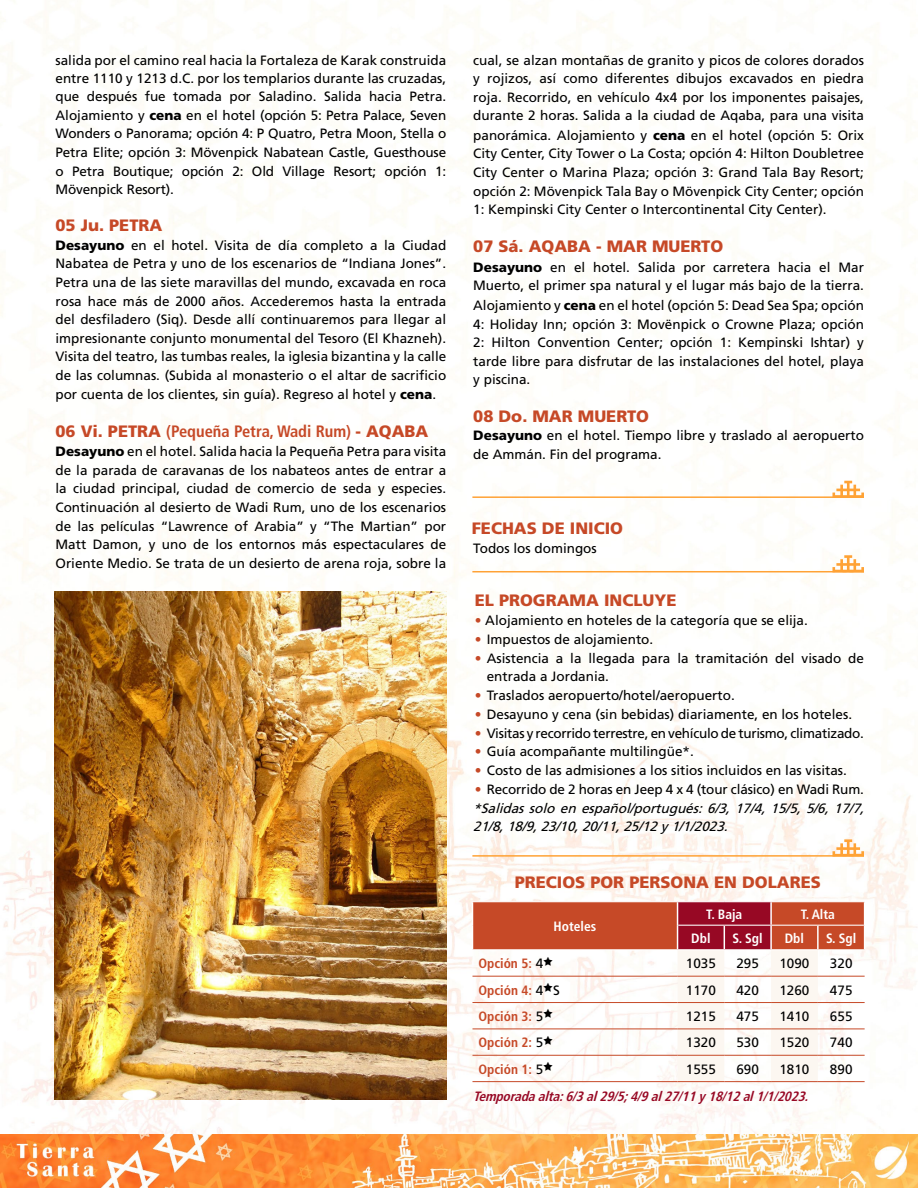
<style>
.page{position:relative;width:918px;height:1188px;background:#fff}
.page>*{position:absolute;margin:0;border:0;box-sizing:border-box;transform-origin:0 0}
.t1{font:900 16.5px "Frutiger";color:#c64927}
.t2{font:700 condensed 16.5px "Frutiger";color:#c64927}
.t3{font:13.5px/18.6px "Frutiger";color:#000;text-align:justify}
.t4{font:italic 13.5px/18.8px "Frutiger";color:#000}
.t5{font:13.5px "Frutiger";letter-spacing:-.02em;color:#000}
.t6{font:700 condensed 13.5px "Frutiger";color:#c64927}
.t7{font:italic 700 condensed 13.5px "Frutiger";color:#970824}
.t8{font:700 condensed 13.5px "Frutiger";color:#fff}
.s1{font-weight:900}
.s2{font-weight:900;font-stretch:normal}
.s3{color:#c64927}
.s4{font-style:normal;color:#c64927}
.s5{font-style:normal}
.s6{font-weight:400;font-stretch:normal;color:#000}
</style>
<div class="page">
<img style="left:0;top:0;width:918px;height:1134px">
<img style="left:0;top:1134px;width:918px;height:54px">
<svg style="left:472px;top:902px;width:393px;height:179px"></svg>
<hr style="left:472px;top:976px;width:206px;height:1px;background:#c64927">
<hr style="left:678px;top:976px;width:46px;height:1px;background:#c64927">
<hr style="left:724px;top:976px;width:47px;height:1px;background:#c64927">
<hr style="left:771px;top:976px;width:47px;height:1px;background:#c64927">
<hr style="left:818px;top:976px;width:47px;height:1px;background:#c64927">
<hr style="left:472px;top:1002px;width:206px;height:1px;background:#c64927">
<hr style="left:678px;top:1002px;width:46px;height:1px;background:#c64927">
<hr style="left:724px;top:1002px;width:47px;height:1px;background:#c64927">
<hr style="left:771px;top:1002px;width:47px;height:1px;background:#c64927">
<hr style="left:818px;top:1002px;width:47px;height:1px;background:#c64927">
<hr style="left:472px;top:1029px;width:206px;height:1px;background:#c64927">
<hr style="left:678px;top:1029px;width:46px;height:1px;background:#c64927">
<hr style="left:724px;top:1029px;width:47px;height:1px;background:#c64927">
<hr style="left:771px;top:1029px;width:47px;height:1px;background:#c64927">
<hr style="left:818px;top:1029px;width:47px;height:1px;background:#c64927">
<hr style="left:472px;top:1055px;width:206px;height:1px;background:#c64927">
<hr style="left:678px;top:1055px;width:46px;height:1px;background:#c64927">
<hr style="left:724px;top:1055px;width:47px;height:1px;background:#c64927">
<hr style="left:771px;top:1055px;width:47px;height:1px;background:#c64927">
<hr style="left:818px;top:1055px;width:47px;height:1px;background:#c64927">
<hr style="left:472px;top:1081px;width:206px;height:1px;background:#c64927">
<hr style="left:678px;top:1081px;width:46px;height:1px;background:#c64927">
<hr style="left:724px;top:1081px;width:47px;height:1px;background:#c64927">
<hr style="left:771px;top:1081px;width:47px;height:1px;background:#c64927">
<hr style="left:818px;top:1081px;width:47px;height:1px;background:#c64927">
<hr style="left:472px;top:901px;width:206px;height:1px;background:#fff">
<hr style="left:472px;top:949px;width:206px;height:1px;background:#fff">
<hr style="left:678px;top:901px;width:46px;height:1px;background:#fff">
<hr style="left:724px;top:901px;width:47px;height:1px;background:#fff">
<hr style="left:771px;top:901px;width:47px;height:1px;background:#fff">
<hr style="left:818px;top:901px;width:47px;height:1px;background:#fff">
<hr style="left:678px;top:925px;width:46px;height:1px;background:#fff">
<hr style="left:724px;top:925px;width:47px;height:1px;background:#fff">
<hr style="left:771px;top:925px;width:47px;height:1px;background:#fff">
<hr style="left:818px;top:925px;width:46px;height:1px;background:#fff">
<hr style="left:678px;top:949px;width:46px;height:1px;background:#fff">
<hr style="left:724px;top:949px;width:47px;height:1px;background:#fff">
<hr style="left:771px;top:949px;width:47px;height:1px;background:#fff">
<hr style="left:818px;top:949px;width:47px;height:1px;background:#fff">
<img style="left:54px;top:591px;width:392px;height:508px">
<hr style="left:472px;top:855px;width:392px;height:2px;background:#ffa235">
<svg style="left:832px;top:839px;width:32px;height:18px"></svg>
<hr style="left:472px;top:571px;width:392px;height:1px;background:#ffa235">
<svg style="left:832px;top:555px;width:32px;height:16px"></svg>
<hr style="left:472px;top:496px;width:392px;height:2px;background:#ffa235">
<svg style="left:832px;top:481px;width:32px;height:16px"></svg>
<p class="t3" style="left:56px;top:50px;width:392px">salida por el camino real hacia la Fortaleza de Karak construida entre 1110 y 1213 d.C. por los templarios durante las cruzadas, que después fue tomada por Saladino. Salida hacia Petra.<br>Alojamiento y <span class="s1">cena</span> en el hotel (opción 5: Petra Palace, Seven Wonders o Panorama; opción 4: P Quatro, Petra Moon, Stella o Petra Elite; opción 3: Mövenpick Nabatean Castle, Guesthouse o Petra Boutique; opción 2: Old Village Resort; opción 1:<br>Mövenpick Resort).</p>
<p class="t1" style="left:56px;top:215px;width:108px">05 Ju. PETRA</p>
<p class="t3" style="left:56px;top:236px;width:392px"><span class="s1">Desayuno</span> en el hotel. Visita de día completo a la Ciudad Nabatea de Petra y uno de los escenarios de “Indiana Jones”.<br>Petra una de las siete maravillas del mundo, excavada en roca rosa hace más de 2000 años. Accederemos hasta la entrada del desfiladero (Siq). Desde allí continuaremos para llegar al impresionante conjunto monumental del Tesoro (El Khazneh).<br>Visita del teatro, las tumbas reales, la iglesia bizantina y la calle de las columnas. (Subida al monasterio o el altar de sacrificio por cuenta de los clientes, sin guía). Regreso al hotel y <span class="s1">cena</span>.</p>
<p class="t2" style="left:56px;top:421px;width:374px"><span class="s2">06 Vi. PETRA</span> (Pequeña Petra, Wadi Rum) <span class="s2">- AQABA</span></p>
<p class="t3" style="left:56px;top:442px;width:392px"><span class="s1">Desayuno</span> en el hotel. Salida hacia la Pequeña Petra para visita de la parada de caravanas de los nabateos antes de entrar a la ciudad principal, ciudad de comercio de seda y especies.<br>Continuación al desierto de Wadi Rum, uno de los escenarios de las películas “Lawrence of Arabia” y “The Martian” por Matt Damon, y uno de los entornos más espectaculares de Oriente Medio. Se trata de un desierto de arena roja, sobre la</p>
<p class="t3" style="left:473px;top:50px;width:392px">cual, se alzan montañas de granito y picos de colores dorados y rojizos, así como diferentes dibujos excavados en piedra roja. Recorrido, en vehículo 4x4 por los imponentes paisajes, durante 2 horas. Salida a la ciudad de Aqaba, para una visita panorámica. Alojamiento y <span class="s1">cena</span> en el hotel (opción 5: Orix City Center, City Tower o La Costa; opción 4: Hilton Doubletree City Center o Marina Plaza; opción 3: Grand Tala Bay Resort; opción 2: Mövenpick Tala Bay o Mövenpick City Center; opción 1: Kempinski City Center o Intercontinental City Center).</p>
<p class="t1" style="left:473px;top:237px;width:252px">07 Sá. AQABA - MAR MUERTO</p>
<p class="t3" style="left:473px;top:258px;width:392px"><span class="s1">Desayuno</span> en el hotel. Salida por carretera hacia el Mar Muerto, el primer spa natural y el lugar más bajo de la tierra.<br>Alojamiento y <span class="s1">cena</span> en el hotel (opción 5: Dead Sea Spa; opción 4: Holiday Inn; opción 3: Movënpick o Crowne Plaza; opción 2: Hilton Convention Center; opción 1: Kempinski Ishtar) y tarde libre para disfrutar de las instalaciones del hotel, playa y piscina.</p>
<p class="t1" style="left:473px;top:406px;width:177px">08 Do. MAR MUERTO</p>
<p class="t3" style="left:473px;top:426px;width:392px"><span class="s1">Desayuno</span> en el hotel. Tiempo libre y traslado al aeropuerto de Ammán. Fin del programa.</p>
<p class="t1" style="left:472px;top:519px;width:153px">FECHAS DE INICIO</p>
<p class="t3" style="left:473px;top:539px;width:125px">Todos los domingos</p>
<p class="t1" style="left:475px;top:591px;width:203px">EL PROGRAMA INCLUYE</p>
<p class="t3" style="left:475px;top:611px;width:335px"><span class="s3">•</span> Alojamiento en hoteles de la categoría que se elija.</p>
<p class="t3" style="left:475px;top:630px;width:180px"><span class="s3">•</span> Impuestos de alojamiento.</p>
<p class="t3" style="left:487px;top:649px;width:379px;text-indent:-12px"><span class="s3">•</span> Asistencia a la llegada para la tramitación del visado de entrada a Jordania.</p>
<p class="t3" style="left:475px;top:686px;width:262px"><span class="s3">•</span> Traslados aeropuerto/hotel/aeropuerto.</p>
<p class="t3" style="left:475px;top:705px;width:379px"><span class="s3">•</span> Desayuno y cena (sin bebidas) diariamente, en los hoteles.</p>
<p class="t5" style="left:475px;top:725px;width:391px"><span class="s3">•</span> Visitas y recorrido terrestre, en vehículo de turismo, climatizado.</p>
<p class="t3" style="left:475px;top:742px;width:221px"><span class="s3">•</span> Guía acompañante multilingüe*.</p>
<p class="t3" style="left:475px;top:761px;width:374px"><span class="s3">•</span> Costo de las admisiones a los sitios incluidos en las visitas.</p>
<p class="t4" style="left:473px;top:780px;width:396px"><span class="s4">•</span> <span class="s5">Recorrido de 2 horas en Jeep 4 x 4 (tour clásico) en Wadi Rum. </span>*Salidas solo en español/portugués: 6/3, 17/4, 15/5, 5/6, 17/7,<br>21/8,18/9,23/10,20/11,25/12y 1/1/2023.</p>
<p class="t1" style="left:515px;top:872px;width:308px">PRECIOS POR PERSONA EN DOLARES</p>
<p class="t8" style="left:554px;top:918px;width:44px">Hoteles</p>
<p class="t8" style="left:706px;top:906px;width:38px">T. Baja</p>
<p class="t8" style="left:801px;top:906px;width:36px">T. Alta</p>
<p class="t8" style="left:691px;top:930px;width:21px">Dbl</p>
<p class="t8" style="left:733px;top:930px;width:32px">S. Sgl</p>
<p class="t8" style="left:785px;top:930px;width:21px">Dbl</p>
<p class="t8" style="left:826px;top:930px;width:32px">S. Sgl</p>
<p class="t6" style="left:478px;top:956px;width:76px">Opción 5: <span class="s6">4</span><sup>A</sup></p>
<p class="t3" style="left:686px;top:954px;width:32px">1035</p>
<p class="t3" style="left:736px;top:954px;width:24px">295</p>
<p class="t3" style="left:779px;top:954px;width:32px">1090</p>
<p class="t3" style="left:830px;top:954px;width:24px">320</p>
<p class="t6" style="left:479px;top:982px;width:83px">Opción 4: <span class="s6">4</span><sup>A</sup><span class="s6">S</span></p>
<p class="t3" style="left:686px;top:981px;width:32px">1170</p>
<p class="t3" style="left:736px;top:981px;width:24px">420</p>
<p class="t3" style="left:779px;top:981px;width:32px">1260</p>
<p class="t3" style="left:830px;top:981px;width:24px">475</p>
<p class="t6" style="left:479px;top:1008px;width:76px">Opción 3: <span class="s6">5</span><sup>A</sup></p>
<p class="t3" style="left:686px;top:1007px;width:32px">1215</p>
<p class="t3" style="left:736px;top:1007px;width:24px">475</p>
<p class="t3" style="left:779px;top:1007px;width:32px">1410</p>
<p class="t3" style="left:830px;top:1007px;width:24px">655</p>
<p class="t6" style="left:479px;top:1035px;width:76px">Opción 2: <span class="s6">5</span><sup>A</sup></p>
<p class="t3" style="left:686px;top:1033px;width:32px">1320</p>
<p class="t3" style="left:736px;top:1033px;width:24px">530</p>
<p class="t3" style="left:779px;top:1033px;width:32px">1520</p>
<p class="t3" style="left:830px;top:1033px;width:24px">740</p>
<p class="t6" style="left:479px;top:1061px;width:76px">Opción 1: <span class="s6">5</span><sup>A</sup></p>
<p class="t3" style="left:686px;top:1060px;width:32px">1555</p>
<p class="t3" style="left:736px;top:1060px;width:24px">690</p>
<p class="t3" style="left:779px;top:1060px;width:32px">1810</p>
<p class="t3" style="left:830px;top:1060px;width:24px">890</p>
<p class="t7" style="left:473px;top:1088px;width:341px">Temporadaalta:6/3al29/5;4/9al27/11y18/12al1/1/2023.</p>
</div>
